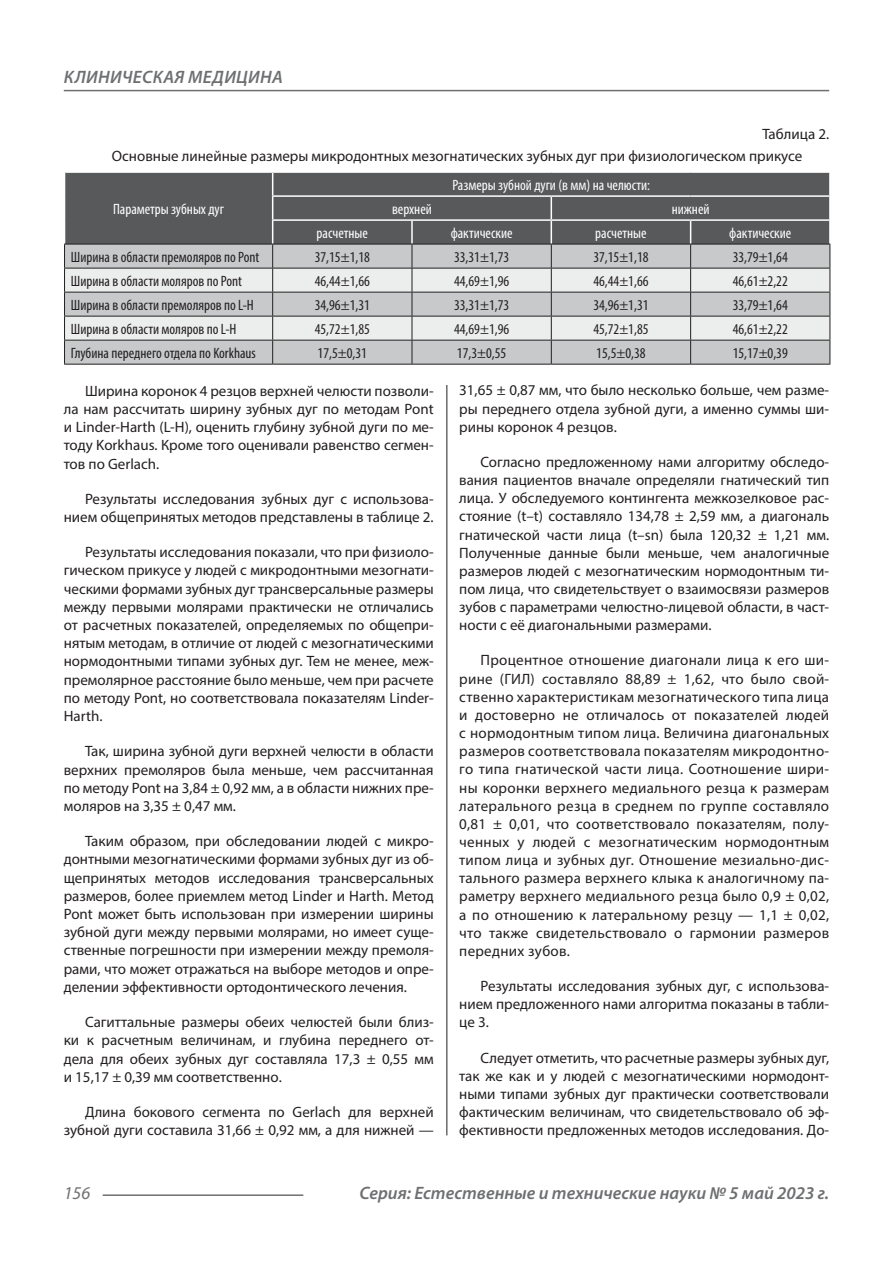
<style>
.page{position:relative;width:893px;height:1263px;background:#fff}
.page>*{position:absolute;margin:0;border:0;box-sizing:border-box;transform-origin:0 0}
.t1{font:italic 600 18px "Myriad Pro";color:#6d6f71}
.t2{font:italic 600 18px "Myriad Pro";letter-spacing:.02em;color:#6d6f71}
.t3{font:italic 18px "Myriad Pro";color:#6d6f71}
.t4{font:15px/18.1px "Myriad Pro";color:#231f20;text-align:justify}
.t5{font:condensed 15px "Myriad Pro";color:#231f20}
.t6{font:condensed 15px "Myriad Pro";color:#fff}
</style>
<div class="page">
<hr style="left:446px;top:128px;width:1px;height:1007px;background:#231f20">
<hr style="left:103px;top:1194px;width:200px;height:2px;background:#6d6f71">
<hr style="left:64px;top:90px;width:765px;height:1px;background:#6d6f71">
<div style="left:65px;top:173px;width:764px;height:71px;background:#58595b"></div>
<div style="left:65px;top:245px;width:765px;height:119px;background:#c7c9cb"></div>
<svg style="left:65px;top:269px;width:765px;height:71px;background:#dcddde"></svg>
<hr style="left:412px;top:171px;width:139px;height:2px;background:#fff">
<hr style="left:272px;top:195px;width:140px;height:2px;background:#fff">
<hr style="left:412px;top:195px;width:139px;height:2px;background:#fff">
<hr style="left:551px;top:195px;width:140px;height:2px;background:#fff">
<hr style="left:691px;top:195px;width:140px;height:2px;background:#fff">
<hr style="left:272px;top:219px;width:140px;height:2px;background:#fff">
<hr style="left:412px;top:219px;width:139px;height:2px;background:#fff">
<hr style="left:411px;top:221px;width:2px;height:23px;background:#fff">
<hr style="left:551px;top:219px;width:140px;height:2px;background:#fff">
<hr style="left:691px;top:219px;width:140px;height:2px;background:#fff">
<hr style="left:64px;top:244px;width:209px;height:1px;background:#231f20">
<hr style="left:273px;top:244px;width:139px;height:1px;background:#231f20">
<hr style="left:412px;top:244px;width:139px;height:1px;background:#231f20">
<hr style="left:551px;top:244px;width:140px;height:1px;background:#231f20">
<hr style="left:691px;top:244px;width:139px;height:1px;background:#231f20">
<hr style="left:64px;top:268px;width:209px;height:1px;background:#231f20">
<hr style="left:273px;top:268px;width:139px;height:1px;background:#231f20">
<hr style="left:412px;top:268px;width:139px;height:1px;background:#231f20">
<hr style="left:551px;top:268px;width:140px;height:1px;background:#231f20">
<hr style="left:691px;top:268px;width:139px;height:1px;background:#231f20">
<hr style="left:64px;top:292px;width:209px;height:1px;background:#231f20">
<hr style="left:273px;top:292px;width:139px;height:1px;background:#231f20">
<hr style="left:412px;top:292px;width:139px;height:1px;background:#231f20">
<hr style="left:551px;top:292px;width:140px;height:1px;background:#231f20">
<hr style="left:691px;top:292px;width:139px;height:1px;background:#231f20">
<hr style="left:64px;top:316px;width:209px;height:1px;background:#231f20">
<hr style="left:273px;top:316px;width:139px;height:1px;background:#231f20">
<hr style="left:412px;top:316px;width:139px;height:1px;background:#231f20">
<hr style="left:551px;top:316px;width:140px;height:1px;background:#231f20">
<hr style="left:691px;top:316px;width:139px;height:1px;background:#231f20">
<hr style="left:64px;top:340px;width:209px;height:1px;background:#231f20">
<svg style="left:64px;top:243px;width:1px;height:121px"></svg>
<hr style="left:273px;top:340px;width:139px;height:1px;background:#231f20">
<svg style="left:272px;top:173px;width:1px;height:191px"></svg>
<hr style="left:412px;top:340px;width:139px;height:1px;background:#231f20">
<svg style="left:412px;top:244px;width:1px;height:120px"></svg>
<hr style="left:551px;top:340px;width:140px;height:1px;background:#231f20">
<svg style="left:551px;top:197px;width:1px;height:167px"></svg>
<hr style="left:691px;top:340px;width:139px;height:1px;background:#231f20">
<svg style="left:690px;top:221px;width:1px;height:143px"></svg>
<svg style="left:830px;top:244px;width:1px;height:120px"></svg>
<hr style="left:64px;top:364px;width:209px;height:1px;background:#231f20">
<hr style="left:273px;top:364px;width:139px;height:1px;background:#231f20">
<hr style="left:412px;top:364px;width:139px;height:1px;background:#231f20">
<hr style="left:551px;top:364px;width:140px;height:1px;background:#231f20">
<hr style="left:691px;top:364px;width:139px;height:1px;background:#231f20">
<div style="left:438px;top:367px;width:16px;height:18px;background:#fff"></div>
<p class="t2" style="left:64px;top:66px;width:220px">Клиническая медицина</p>
<p class="t4" style="left:112px;top:122px;width:719px;line-height:22.2px;text-indent:650px">Таблица 2.<br>Основные линейные размеры микродонтных мезогнатических зубных дуг при физиологическом прикусе</p>
<p class="t6" style="left:113px;top:200px;width:113px">Параметры зубных дуг</p>
<p class="t6" style="left:452px;top:176px;width:199px">Размеры зубной дуги (в мм) на челюсти:</p>
<p class="t6" style="left:392px;top:200px;width:41px">верхней</p>
<p class="t6" style="left:672px;top:200px;width:39px">нижней</p>
<p class="t6" style="left:317px;top:224px;width:53px">расчетные</p>
<p class="t6" style="left:451px;top:224px;width:63px">фактические</p>
<p class="t6" style="left:595px;top:224px;width:53px">расчетные</p>
<p class="t6" style="left:729px;top:224px;width:63px">фактические</p>
<p class="t5" style="left:71px;top:248px;width:190px">Ширина в области премоляров по Pont</p>
<p class="t5" style="left:315px;top:248px;width:57px">37,15±1,18</p>
<p class="t5" style="left:454px;top:248px;width:57px">33,31±1,73</p>
<p class="t5" style="left:593px;top:248px;width:57px">37,15±1,18</p>
<p class="t5" style="left:733px;top:248px;width:57px">33,79±1,64</p>
<p class="t5" style="left:71px;top:272px;width:173px">Ширина в области моляров по Pont</p>
<p class="t5" style="left:315px;top:272px;width:57px">46,44±1,66</p>
<p class="t5" style="left:454px;top:272px;width:57px">44,69±1,96</p>
<p class="t5" style="left:593px;top:272px;width:57px">46,44±1,66</p>
<p class="t5" style="left:733px;top:272px;width:57px">46,61±2,22</p>
<p class="t5" style="left:71px;top:296px;width:184px">Ширина в области премоляров по L-H</p>
<p class="t5" style="left:315px;top:296px;width:57px">34,96±1,31</p>
<p class="t5" style="left:454px;top:296px;width:57px">33,31±1,73</p>
<p class="t5" style="left:593px;top:296px;width:57px">34,96±1,31</p>
<p class="t5" style="left:733px;top:296px;width:57px">33,79±1,64</p>
<p class="t5" style="left:71px;top:320px;width:167px">Ширина в области моляров по L-H</p>
<p class="t5" style="left:315px;top:320px;width:57px">45,72±1,85</p>
<p class="t5" style="left:454px;top:320px;width:57px">44,69±1,96</p>
<p class="t5" style="left:593px;top:320px;width:57px">45,72±1,85</p>
<p class="t5" style="left:733px;top:320px;width:57px">46,61±2,22</p>
<p class="t5" style="left:71px;top:344px;width:186px">Глубина переднего отдела по Korkhaus</p>
<p class="t5" style="left:318px;top:344px;width:51px">17,5±0,31</p>
<p class="t5" style="left:457px;top:344px;width:51px">17,3±0,55</p>
<p class="t5" style="left:596px;top:344px;width:51px">15,5±0,38</p>
<p class="t5" style="left:733px;top:344px;width:57px">15,17±0,39</p>
<p class="t4" style="left:64px;top:381px;width:371px;text-indent:21px">Ширина коронок 4 резцов верхней челюсти позволи&shy;ла нам рассчитать ширину зубных дуг по методам Pont и Linder-Harth (L-H), оценить глубину зубной дуги по ме&shy;тоду Korkhaus. Кроме того оценивали равенство сегмен&shy;тов по Gerlach.</p>
<p class="t4" style="left:64px;top:489px;width:371px;text-align:right">Результаты исследования зубных дуг с использова&shy;нием общепринятых методов представлены в таблице 2.</p>
<p class="t4" style="left:64px;top:543px;width:371px;text-indent:21px">Результаты исследования показали, что при физиоло&shy;гическом прикусе у людей с микродонтными мезогнати&shy;ческими формами зубных дуг трансверсальные размеры между первыми молярами практически не отличались от расчетных показателей, определяемых по общепри&shy;нятым методам, в отличие от людей с мезогнатическими нормодонтными типами зубных дуг. Тем не менее, меж&shy;премолярное расстояние было меньше, чем при расчете по методу Pont, но соответствовала показателям Linder-Harth.</p>
<p class="t4" style="left:64px;top:742px;width:371px;text-indent:21px">Так, ширина зубной дуги верхней челюсти в области верхних премоляров была меньше, чем рассчитанная по методу Pont на 3,84 ± 0,92 мм, а в области нижних пре&shy;моляров на 3,35 ± 0,47 мм.</p>
<p class="t4" style="left:64px;top:832px;width:371px;text-indent:21px">Таким образом, при обследовании людей с микро&shy;донтными мезогнатическими формами зубных дуг из об&shy;щепринятых методов исследования трансверсальных размеров, более приемлем метод Linder и Harth. Метод Pont может быть использован при измерении ширины зубной дуги между первыми молярами, но имеет суще&shy;ственные погрешности при измерении между премоля&shy;рами, что может отражаться на выборе методов и опре&shy;делении эффективности ортодонтического лечения.</p>
<p class="t4" style="left:64px;top:1013px;width:371px;text-indent:21px">Сагиттальные размеры обеих челюстей были близ&shy;ки к расчетным величинам, и глубина переднего от&shy;дела для обеих зубных дуг составляла 17,3 ± 0,55 мм и 15,17 ± 0,39 мм соответственно.</p>
<p class="t4" style="left:64px;top:1102px;width:371px;text-align:right">Длина бокового сегмента по Gerlach для верхней зубной дуги составила 31,66 ± 0,92 мм, а для нижней —</p>
<p class="t4" style="left:459px;top:381px;width:371px">31,65 ± 0,87 мм, что было несколько больше, чем разме&shy;ры переднего отдела зубной дуги, а именно суммы ши&shy;рины коронок 4 резцов.</p>
<p class="t4" style="left:459px;top:453px;width:371px;text-indent:21px">Согласно предложенному нами алгоритму обследо&shy;вания пациентов вначале определяли гнатический тип лица. У обследуемого контингента межкозелковое рас&shy;стояние (t–t) составляло 134,78 ± 2,59 мм, а диагональ гнатической части лица (t–sn) была 120,32 ± 1,21 мм.<br>Полученные данные были меньше, чем аналогичные размеров людей с мезогнатическим нормодонтным ти&shy;пом лица, что свидетельствует о взаимосвязи размеров зубов с параметрами челюстно-лицевой области, в част&shy;ности с её диагональными размерами.</p>
<p class="t4" style="left:459px;top:651px;width:371px;text-indent:21px">Процентное отношение диагонали лица к его ши&shy;рине (ГИЛ) составляло 88,89 ± 1,62, что было свой&shy;ственно характеристикам мезогнатического типа лица и достоверно не отличалось от показателей людей с нормодонтным типом лица. Величина диагональных размеров соответствовала показателям микродонтно&shy;го типа гнатической части лица. Соотношение шири&shy;ны коронки верхнего медиального резца к размерам латерального резца в среднем по группе составляло 0,81 ± 0,01, что соответствовало показателям, полу&shy;ченных у людей с мезогнатическим нормодонтным типом лица и зубных дуг. Отношение мезиально-дис&shy;тального размера верхнего клыка к аналогичному па&shy;раметру верхнего медиального резца было 0,9 ± 0,02, а по отношению к латеральному резцу — 1,1 ± 0,02, что также свидетельствовало о гармонии размеров передних зубов.</p>
<p class="t4" style="left:459px;top:977px;width:371px;text-indent:21px">Результаты исследования зубных дуг, с использова&shy;нием предложенного нами алгоритма показаны в табли&shy;це 3.</p>
<p class="t4" style="left:459px;top:1048px;width:371px;text-indent:21px">Следует отметить, что расчетные размеры зубных дуг, так же как и у людей с мезогнатическими нормодонт&shy;ными типами зубных дуг практически соответствовали фактическим величинам, что свидетельствовало об эф&shy;фективности предложенных методов исследования. До-</p>
<p class="t3" style="left:64px;top:1182px;width:28px">156</p>
<p class="t1" style="left:359px;top:1182px;width:471px">Серия: Естественные и технические науки № 5 май 2023 г.</p>
</div>
